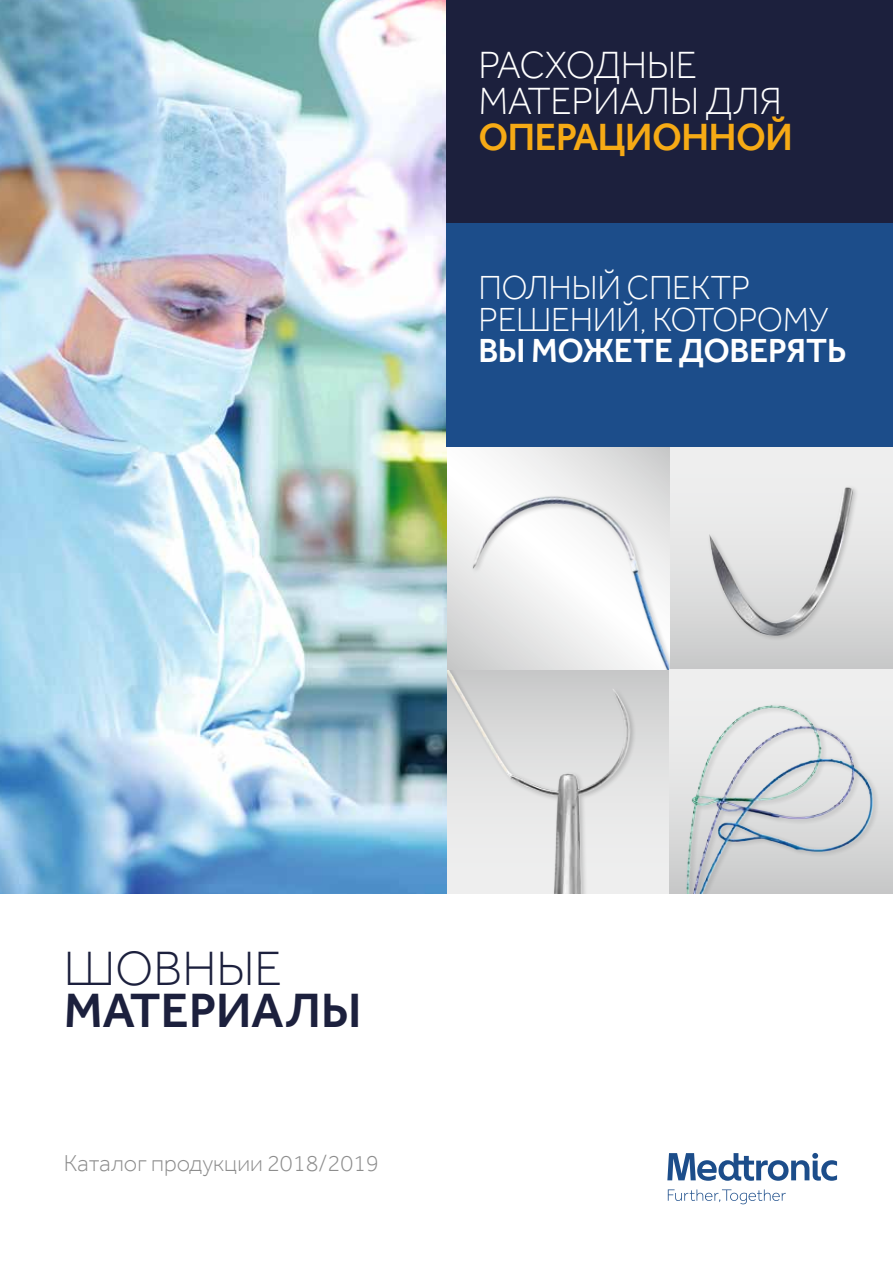
<style>
.page{position:relative;width:893px;height:1263px;background:#fff}
.page>*{position:absolute;margin:0;border:0;box-sizing:border-box;transform-origin:0 0}
.t1{font:500 49.5px "Effra";color:#1c203d}
.t2{font:300 49.5px "Effra";color:#1c203d}
.t3{font:300 48px/42px "Effra";letter-spacing:-.005em;color:#fff}
.t4{font:500 48px "Effra";letter-spacing:-.005em;color:#ffd000}
.t5{font:300 39px/36px "Effra";letter-spacing:-.01em;color:#fff}
.t6{font:500 39px "Effra";letter-spacing:-.01em;color:#f6aa15}
.t7{font:300 34.5px/30px "Effra";letter-spacing:-.005em;color:#fff}
.t8{font:500 34.5px "Effra";letter-spacing:-.005em;color:#fff}
.t9{font:300 34.35px/31.2px "Effra";letter-spacing:-.01em;color:#fff}
.t10{font:500 34.35px "Effra";letter-spacing:-.01em;color:#fff}
.t11{font:300 33px "Effra";color:#1b1f3f}
.t12{font:500 33px "Effra";color:#1b1f3f}
.t13{font:300 23.7px "Effra";color:#8d8d8d}
</style>
<div class="page">
<div style="left:669px;top:447px;width:224px;height:223px;background:linear-gradient(to bottom,#f5f5f5,#cdcece)"></div>
<img style="left:673px;top:464px;width:218px;height:206px">
<div style="left:446px;top:670px;width:223px;height:223px;background:linear-gradient(to bottom,#cdcdce,#f5f5f5)"></div>
<img style="left:446px;top:670px;width:198px;height:223px">
<img style="left:446px;top:447px;width:223px;height:223px">
<img style="left:669px;top:670px;width:224px;height:223px">
<img style="left:0;top:0;width:446px;height:893px">
<div style="left:446px;top:0;width:447px;height:225px;background:#1c203d"></div>
<div style="left:446px;top:223px;width:447px;height:224px;background:#1c4d8a"></div>
<svg style="left:667px;top:1153px;width:170px;height:51px"></svg>
<p class="t5" style="left:478px;top:47px;width:305px">РАСХОДНЫЕ<br>МАТЕРИАЛЫ ДЛЯ</p>
<h2 class="t3" style="left:496px;top:50px;width:253px">OPERATING<br>ROOM</h2>
<h2 class="t4" style="left:496px;top:126px;width:274px">ESSENTIALS</h2>
<p class="t6" style="left:478px;top:114px;width:316px">ОПЕРАЦИОННОЙ</p>
<p class="t9" style="left:478px;top:272px;width:352px">ПОЛНЫЙ СПЕКТР<br>РЕШЕНИЙ, КОТОРОМУ</p>
<p class="t10" style="left:478px;top:330px;width:369px">ВЫ МОЖЕТЕ ДОВЕРЯТЬ</p>
<p class="t7" style="left:496px;top:274px;width:245px">THE COMPLETE<br>SOLUTION</p>
<p class="t8" style="left:496px;top:328px;width:260px">YOU CAN TRUST</p>
<p class="t11" style="left:49px;top:939px;width:214px">Wound Closure</p>
<p class="t12" style="left:49px;top:974px;width:151px">Catalogue</p>
<h1 class="t2" style="left:64px;top:940px;width:220px">ШОВНЫЕ</h1>
<h1 class="t1" style="left:64px;top:980px;width:299px">МАТЕРИАЛЫ</h1>
<p class="t13" style="left:64px;top:1150px;width:317px">Каталог продукции 2018/2019</p>
</div>
